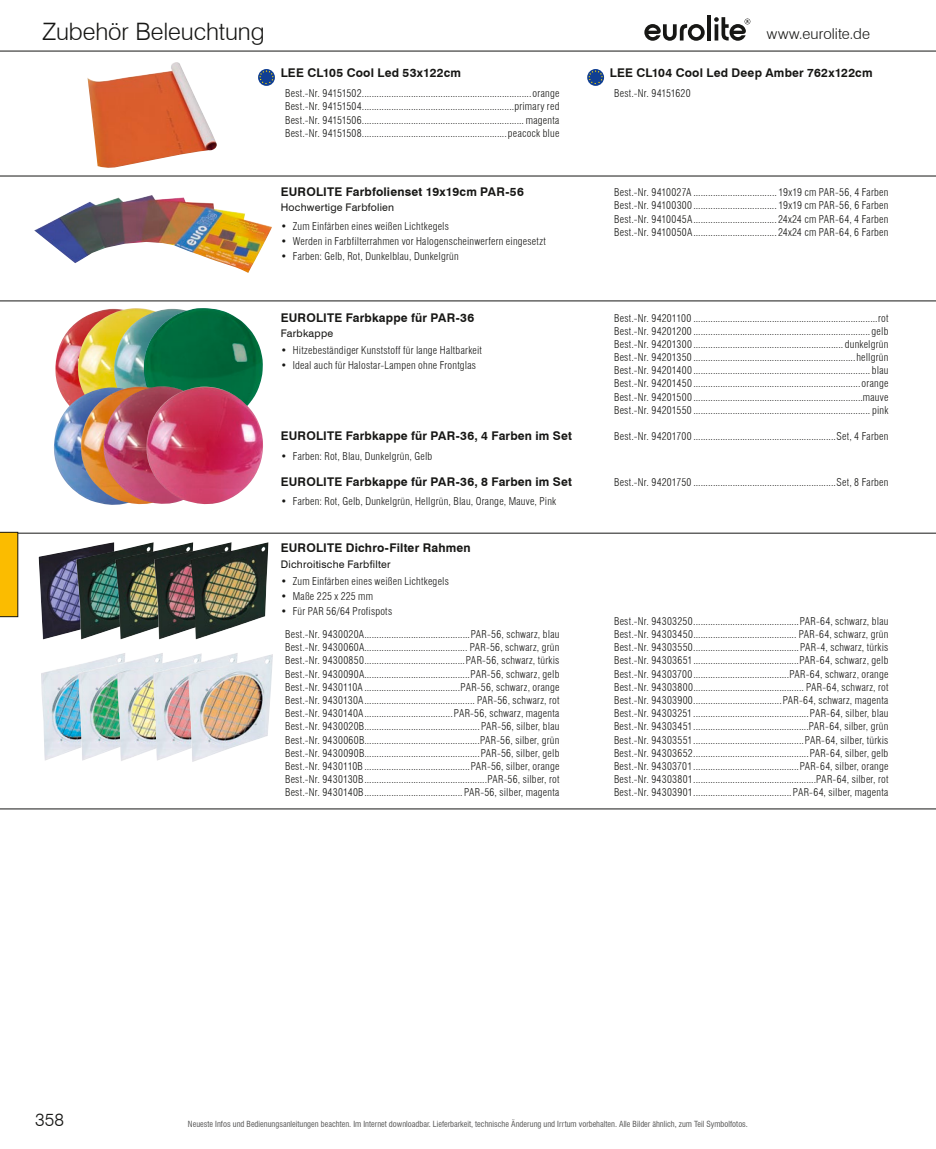
<style>
.page{position:relative;width:936px;height:1149px;background:#fff}
.page>*{position:absolute;margin:0;border:0;box-sizing:border-box;transform-origin:0 0}
.t1{font:300 24px "Swiss 721 BT";letter-spacing:-.005em;color:#171715}
.t2{font:300 18px "Swiss 721 BT";color:#171715}
.t3{font:300 15px "Swiss 721 BT";letter-spacing:.005em;color:#171715}
.t4{font:700 12px "Swiss 721 BT";letter-spacing:.015em;color:#171715}
.t5{font:300 condensed 10.5px/13.2px "Swiss 721 BT";letter-spacing:.025em;color:#171715;text-align:justify}
.t6{font:10.5px "Swiss 721 BT";letter-spacing:.02em;color:#171715}
.t7{font:condensed 8.25px "Swiss 721 BT";color:#565655}
</style>
<div class="page">
<hr style="left:0;top:51px;width:935px;height:1px;background:#171715">
<hr style="left:0;top:175px;width:935px;height:1px;background:#171715">
<hr style="left:0;top:300px;width:935px;height:1px;background:#171715">
<hr style="left:0;top:532px;width:935px;height:1px;background:#171715">
<hr style="left:0;top:808px;width:935px;height:1px;background:#171715">
<svg style="left:644px;top:24px;width:60px;height:17px"></svg>
<hr style="left:707px;top:15px;width:4px;height:25px;background:#171715">
<svg style="left:714px;top:17px;width:36px;height:24px"></svg>
<svg style="left:0;top:531px;width:18px;height:86px;background:#edb203"></svg>
<img style="left:34px;top:195px;width:238px;height:78px">
<img style="left:87px;top:62px;width:130px;height:106px">
<img style="left:55px;top:323px;width:21px;height:64px">
<img style="left:76px;top:308px;width:68px;height:79px">
<img style="left:112px;top:309px;width:32px;height:77px">
<img style="left:144px;top:308px;width:119px;height:78px">
<img style="left:53px;top:387px;width:26px;height:107px">
<img style="left:79px;top:386px;width:22px;height:118px">
<img style="left:101px;top:386px;width:43px;height:119px">
<img style="left:144px;top:386px;width:119px;height:119px">
<img style="left:39px;top:549px;width:37px;height:90px">
<img style="left:76px;top:542px;width:115px;height:97px">
<img style="left:191px;top:542px;width:77px;height:97px">
<img style="left:41px;top:665px;width:37px;height:95px">
<img style="left:78px;top:655px;width:39px;height:105px">
<img style="left:117px;top:653px;width:41px;height:108px">
<img style="left:153px;top:653px;width:85px;height:107px">
<img style="left:188px;top:654px;width:85px;height:108px">
<svg style="left:258px;top:69px;width:17px;height:17px"></svg>
<svg style="left:259px;top:70px;width:15px;height:14px"></svg>
<svg style="left:587px;top:69px;width:17px;height:17px"></svg>
<svg style="left:588px;top:70px;width:15px;height:14px"></svg>
<p class="t1" style="left:43px;top:17px;width:224px">Zubehör Beleuchtung</p>
<p class="t4" style="left:281px;top:66px;width:182px">LEE CL105 Cool Led 53x122cm</p>
<p class="t5" style="left:285px;top:87px;width:276px">Best.-Nr. 94151502.....................................................................orange Best.-Nr. 94151504..............................................................primary red Best.-Nr. 94151506.................................................................. magenta Best.-Nr. 94151508...........................................................peacock blue</p>
<p class="t3" style="left:766px;top:25px;width:105px">www.eurolite.de</p>
<p class="t4" style="left:609px;top:66px;width:264px">LEE CL104 Cool Led Deep Amber 762x122cm</p>
<p class="t5" style="left:614px;top:87px;width:78px">Best.-Nr. 94151620</p>
<p class="t4" style="left:281px;top:184px;width:244px">EUROLITE Farbfolienset 19x19cm PAR-56</p>
<p class="t5" style="left:614px;top:186px;width:276px">Best.-Nr. 9410027A .................................. 19x19 cm PAR-56, 4 Farben Best.-Nr. 94100300 .................................. 19x19 cm PAR-56, 6 Farben Best.-Nr. 9410045A.................................. 24x24 cm PAR-64, 4 Farben Best.-Nr. 9410050A.................................. 24x24 cm PAR-64, 6 Farben</p>
<p class="t6" style="left:281px;top:201px;width:115px">Hochwertige Farbfolien</p>
<p class="t5" style="left:281px;top:219px;width:170px">• Zum Einfärben eines weißen Lichtkegels</p>
<p class="t5" style="left:281px;top:234px;width:266px">• Werden in Farbfilterrahmen vor Halogenscheinwerfern eingesetzt</p>
<p class="t5" style="left:281px;top:249px;width:179px">• Farben: Gelb, Rot, Dunkelblau, Dunkelgrün</p>
<p class="t4" style="left:281px;top:310px;width:195px">EUROLITE Farbkappe für PAR-36</p>
<p class="t5" style="left:614px;top:311px;width:276px">Best.-Nr. 94201100 ...........................................................................rot Best.-Nr. 94201200 ........................................................................ gelb Best.-Nr. 94201300 ............................................................. dunkelgrün Best.-Nr. 94201350 ..................................................................hellgrün Best.-Nr. 94201400 ........................................................................ blau Best.-Nr. 94201450 ....................................................................orange Best.-Nr. 94201500 .....................................................................mauve Best.-Nr. 94201550 ........................................................................ pink</p>
<p class="t6" style="left:281px;top:326px;width:54px">Farbkappe</p>
<p class="t5" style="left:281px;top:344px;width:203px">• Hitzebeständiger Kunststoff für lange Haltbarkeit</p>
<p class="t5" style="left:281px;top:359px;width:197px">• Ideal auch für Halostar-Lampen ohne Frontglas</p>
<p class="t4" style="left:281px;top:428px;width:293px">EUROLITE Farbkappe für PAR-36, 4 Farben im Set</p>
<p class="t5" style="left:614px;top:429px;width:276px">Best.-Nr. 94201700 ..........................................................Set, 4 Farben</p>
<p class="t5" style="left:281px;top:449px;width:153px">• Farben: Rot, Blau, Dunkelgrün, Gelb</p>
<p class="t4" style="left:281px;top:474px;width:293px">EUROLITE Farbkappe für PAR-36, 8 Farben im Set</p>
<p class="t5" style="left:614px;top:476px;width:276px">Best.-Nr. 94201750 ..........................................................Set, 8 Farben</p>
<p class="t5" style="left:281px;top:495px;width:277px">• Farben: Rot, Gelb, Dunkelgrün, Hellgrün, Blau, Orange, Mauve, Pink</p>
<p class="t4" style="left:281px;top:540px;width:191px">EUROLITE Dichro-Filter Rahmen</p>
<p class="t6" style="left:281px;top:557px;width:111px">Dichroitische Farbfilter</p>
<p class="t5" style="left:281px;top:574px;width:170px">• Zum Einfärben eines weißen Lichtkegels</p>
<p class="t5" style="left:281px;top:589px;width:94px">• Maße 225 x 225 mm</p>
<p class="t5" style="left:281px;top:604px;width:113px">• Für PAR 56/64 Profispots</p>
<p class="t5" style="left:285px;top:627px;width:276px">Best.-Nr. 9430020A...........................................PAR-56, schwarz, blau Best.-Nr. 9430060A.......................................... PAR-56, schwarz, grün Best.-Nr. 94300850.........................................PAR-56, schwarz, türkis Best.-Nr. 9430090A...........................................PAR-56, schwarz, gelb Best.-Nr. 9430110A .......................................PAR-56, schwarz, orange Best.-Nr. 9430130A............................................. PAR-56, schwarz, rot Best.-Nr. 9430140A....................................PAR-56, schwarz, magenta Best.-Nr. 9430020B...............................................PAR-56, silber, blau Best.-Nr. 9430060B...............................................PAR-56, silber, grün Best.-Nr. 9430090B...............................................PAR-56, silber, gelb Best.-Nr. 9430110B ...........................................PAR-56, silber, orange Best.-Nr. 9430130B..................................................PAR-56, silber, rot Best.-Nr. 9430140B........................................ PAR-56, silber, magenta</p>
<p class="t5" style="left:614px;top:614px;width:276px">Best.-Nr. 94303250...........................................PAR-64, schwarz, blau Best.-Nr. 94303450.......................................... PAR-64, schwarz, grün Best.-Nr. 94303550...........................................PAR-4, schwarz, türkis Best.-Nr. 94303651...........................................PAR-64, schwarz, gelb Best.-Nr. 94303700.......................................PAR-64, schwarz, orange Best.-Nr. 94303800............................................. PAR-64, schwarz, rot Best.-Nr. 94303900....................................PAR-64, schwarz, magenta Best.-Nr. 94303251 ...............................................PAR-64, silber, blau Best.-Nr. 94303451...............................................PAR-64, silber, grün</p>
<p class="t5" style="left:614px;top:746px;width:276px">Best.-Nr. 94303652...............................................PAR-64, silber, gelb Best.-Nr. 94303701...........................................PAR-64, silber, orange Best.-Nr. 94303801..................................................PAR-64, silber, rot Best.-Nr. 94303901........................................ PAR-64, silber, magenta</p>
<p class="t2" style="left:35px;top:1108px;width:30px">358</p>
<p class="t7" style="left:188px;top:1118px;width:561px">Neueste Infos und Bedienungsanleitungen beachten. Im Internet downloadbar. Lieferbarkeit, technische Änderung und Irrtum vorbehalten. Alle Bilder ähnlich, zum Teil Symbolfotos.</p>
</div>
